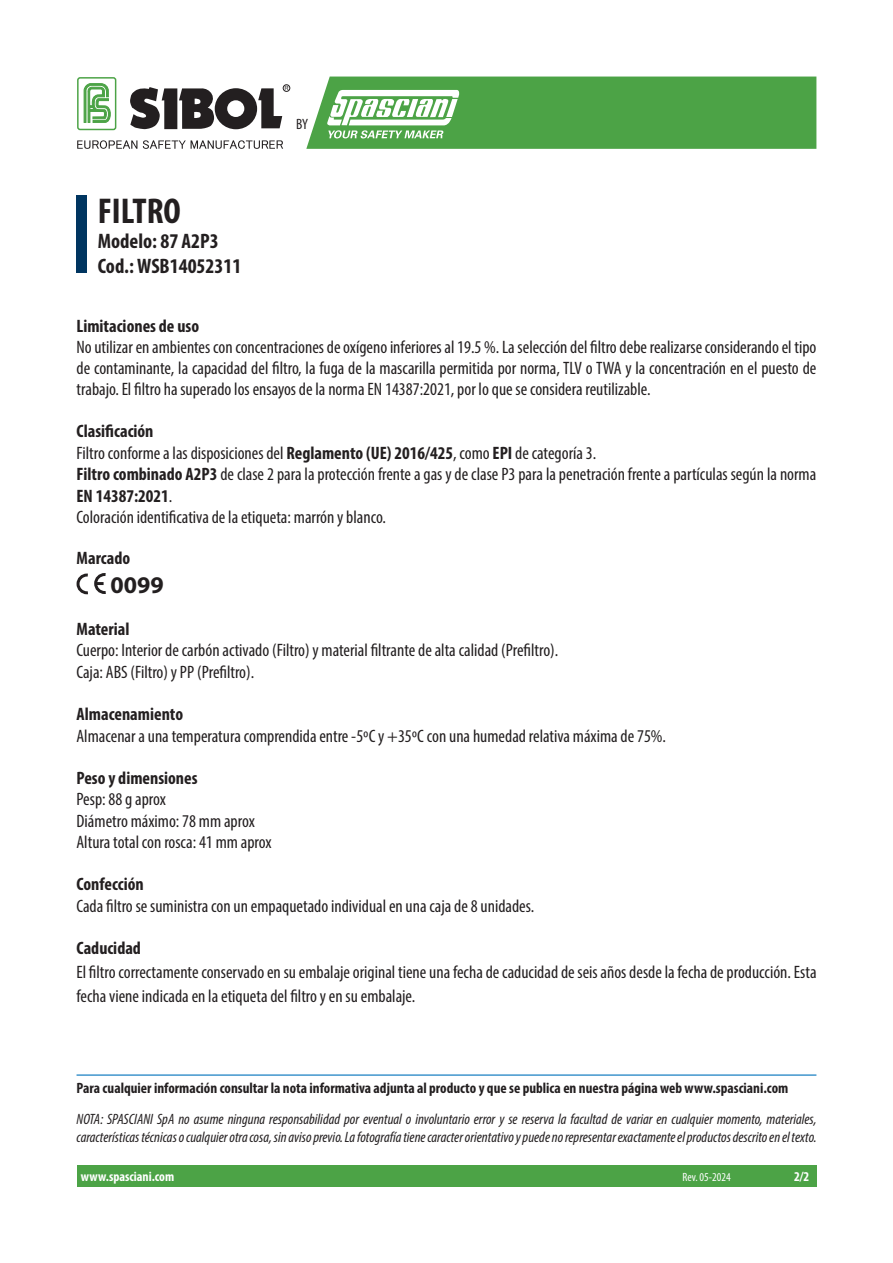
<style>
.page{position:relative;width:893px;height:1263px;background:#fff}
.page>*{position:absolute;margin:0;border:0;box-sizing:border-box;transform-origin:0 0}
.t1{font:700 condensed 36px "Myriad Pro";color:#231f20}
.t2{font:700 24px "Myriad Pro";color:#231f20}
.t3{font:700 condensed 21px/25.2px "Myriad Pro";color:#231f20}
.t4{font:condensed 18px/21.6px "Myriad Pro";color:#231f20}
.t5{font:700 condensed 18px "Myriad Pro";color:#231f20}
.t6{font:italic condensed 15px/18px "Myriad Pro";color:#231f20}
.t7{font:700 condensed 15px "Myriad Pro";color:#231f20}
.t8{font:condensed 15px "Myriad Pro";color:#231f20}
.t9{font:700 condensed 13.5px "Myriad Pro";color:#fff}
.t10{font:condensed 12px "Myriad Pro";color:#fff}
.s1{font-weight:700}
</style>
<div class="page">
<div style="left:77px;top:1165px;width:739px;height:21px;background:#4ca346"></div>
<svg style="left:77px;top:140px;width:60px;height:9px"></svg>
<svg style="left:143px;top:140px;width:140px;height:9px"></svg>
<div style="left:77px;top:77px;width:39px;height:53px;border:1px solid #4ca346;border-radius:2px"></div>
<svg style="left:83px;top:83px;width:28px;height:40px"></svg>
<svg style="left:130px;top:87px;width:159px;height:42px"></svg>
<div style="left:283px;top:85px;width:7px;height:6px;border:1px solid #231f20;border-radius:50%"></div>
<svg style="left:306px;top:77px;width:510px;height:72px;background:#61ae5c"></svg>
<hr style="left:77px;top:1074px;width:739px;height:2px;background:#0073bc">
<div style="left:77px;top:196px;width:10px;height:77px;background:#003560"></div>
<svg style="left:77px;top:573px;width:29px;height:21px"></svg>
<h1 class="t1" style="left:98px;top:188px;width:85px">FILTRO</h1>
<p class="t3" style="left:98px;top:228px;width:145px">Modelo: 87 A2P3<br>Cod.: WSB14052311</p>
<p class="t8" style="left:296px;top:115px;width:14px">BY</p>
<p class="t5" style="left:77px;top:315px;width:124px">Limitaciones de uso</p>
<p class="t4" style="left:77px;top:336px;width:741px;line-height:21px;text-align:justify">No utilizar en ambientes con concentraciones de oxígeno inferiores al 19.5 %. La selección del filtro debe realizarse considerando el tipo de contaminante, la capacidad del filtro, la fuga de la mascarilla permitida por norma, TLV o TWA y la concentración en el puesto de trabajo. El filtro ha superado los ensayos de la norma EN 14387:2021, por lo que se considera reutilizable.</p>
<p class="t4" style="left:77px;top:420px;width:741px"><span class="s1">Clasificación<br></span>Filtro conforme a las disposiciones del <span class="s1">Reglamento (UE) 2016/425</span>, como <span class="s1">EPI</span> de categoría 3.<br><span class="s1">Filtro combinado A2P3</span> de clase 2 para la protección frente a gas y de clase P3 para la penetración frente a partículas según la norma <span class="s1">EN 14387:2021</span>.<br>Coloración identificativa de la etiqueta: marrón y blanco.</p>
<p class="t5" style="left:77px;top:547px;width:55px">Marcado</p>
<h2 class="t2" style="left:110px;top:569px;width:55px">0099</h2>
<p class="t5" style="left:77px;top:617px;width:54px">Material</p>
<p class="t4" style="left:77px;top:639px;width:483px">Cuerpo: Interior de carbón activado (Filtro) y material filtrante de alta calidad (Prefiltro).<br>Caja: ABS (Filtro) y PP (Prefiltro).</p>
<p class="t5" style="left:77px;top:703px;width:108px">Almacenamiento</p>
<p class="t4" style="left:77px;top:724px;width:591px">Almacenar a una temperatura comprendida entre -5ºC y +35ºC con una humedad relativa máxima de 75%.</p>
<p class="t5" style="left:77px;top:766px;width:123px">Peso y dimensiones</p>
<p class="t4" style="left:77px;top:788px;width:196px">Pesp: 88 g aprox<br>Diámetro máximo: 78 mm aprox<br>Altura total con rosca: 41 mm aprox</p>
<p class="t5" style="left:77px;top:873px;width:69px">Confección</p>
<p class="t4" style="left:77px;top:895px;width:459px">Cada filtro se suministra con un empaquetado individual en una caja de 8 unidades.</p>
<p class="t5" style="left:77px;top:937px;width:66px">Caducidad</p>
<p class="t4" style="left:77px;top:960px;width:741px;line-height:24px">El filtro correctamente conservado en su embalaje original tiene una fecha de caducidad de seis años desde la fecha de producción. Esta fecha viene indicada en la etiqueta del filtro y en su embalaje.</p>
<p class="t7" style="left:77px;top:1078px;width:713px">Para cualquier información consultar la nota informativa adjunta al producto y que se publica en nuestra página web www.spasciani.com</p>
<p class="t6" style="left:77px;top:1110px;width:741px">NOTA: SPASCIANI SpA no asume ninguna responsabilidad por eventual o involuntario error y se reserva la facultad de variar en cualquier momento, materiales, características técnicas o cualquier otra cosa, sin aviso previo. La fotografía tiene caracter orientativo y puede no representar exactamente el productos descrito en el texto.</p>
<p class="t9" style="left:81px;top:1168px;width:95px">www.spasciani.com</p>
<p class="t9" style="left:794px;top:1168px;width:17px">2/2</p>
<p class="t10" style="left:682px;top:1169px;width:50px">Rev. 05-2024</p>
</div>
